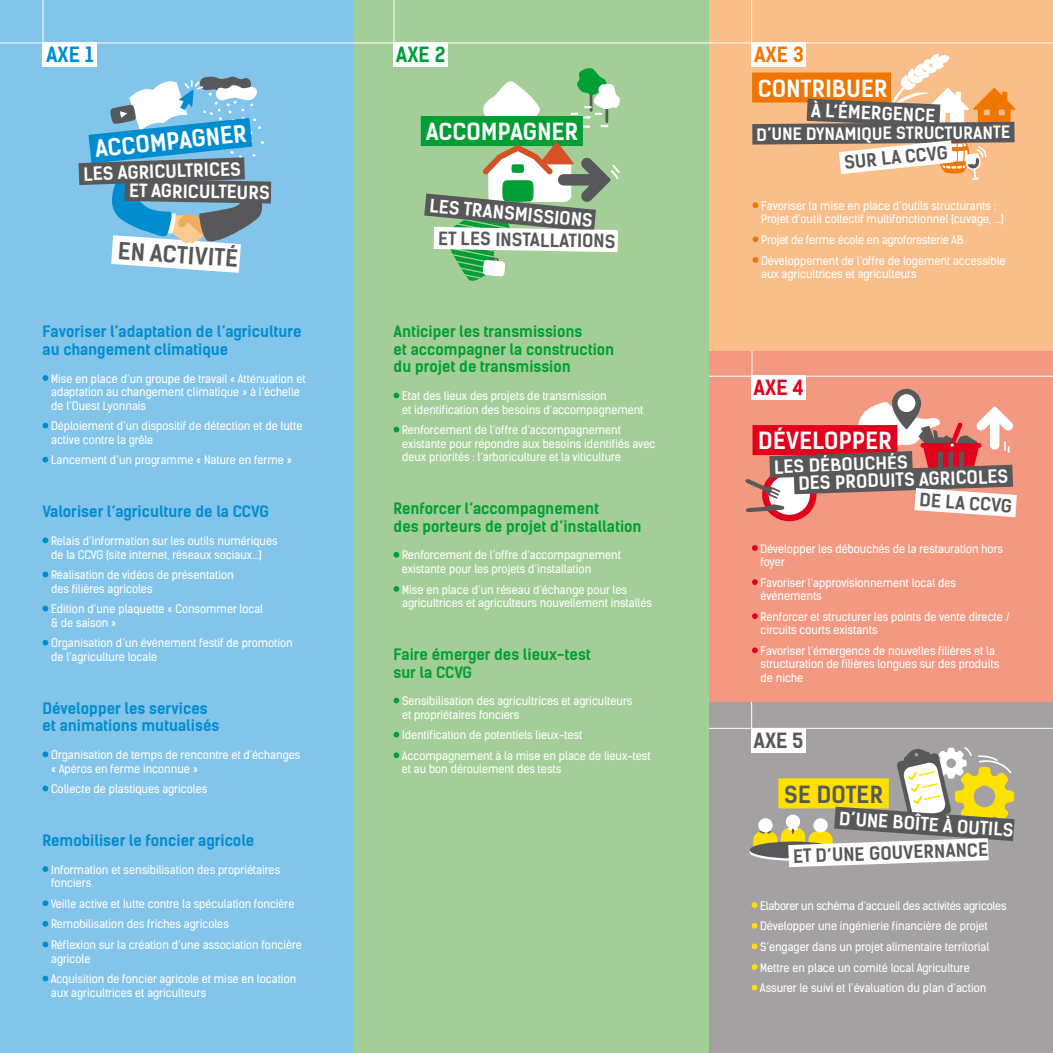
<style>
.page{position:relative;width:1053px;height:1053px;background:#fff}
.page>*{position:absolute;margin:0;border:0;box-sizing:border-box;transform-origin:0 0}
.t1{font:700 22.5px "Kelson Sans";letter-spacing:.015em;color:#fff}
.t2{font:700 22.5px "Kelson Sans";letter-spacing:.015em;color:#58585a}
.t3{font:700 20px "Kelson Sans";color:#008dd0}
.t4{font:700 20px "Kelson Sans";color:#009f36}
.t5{font:700 20px "Kelson Sans";color:#ee7602}
.t6{font:700 20px "Kelson Sans";color:#e3001c}
.t7{font:700 20px "Kelson Sans";color:#58585a}
.t8{font:700 17.5px/17.1px "Kelson Sans";color:#fff}
.t9{font:700 17.5px "Kelson Sans";color:#58585a}
.t10{font:700 16.25px "Kelson Sans";letter-spacing:.005em;color:#fff}
.t11{font:700 15px/17.5px "Kelson Sans";color:#009f36}
.t12{font:700 15px/17.5px "Kelson Sans";color:#008dd0}
.t13{font:11.25px/13.5px "Kelson Sans";color:#fff}
</style>
<div class="page">
<div style="left:0;top:0;width:354px;height:1052px;background:#82c4ea"></div>
<div style="left:354px;top:0;width:355px;height:1052px;background:#a4ce98"></div>
<div style="left:709px;top:0;width:343px;height:351px;background:#f9be8a"></div>
<div style="left:709px;top:351px;width:343px;height:351px;background:#f39982"></div>
<div style="left:709px;top:702px;width:343px;height:350px;background:#a3a1a2"></div>
<svg style="left:483px;top:81px;width:57px;height:35px"></svg>
<hr style="left:605px;top:101px;width:3px;height:22px;background:#58585a">
<svg style="left:601px;top:125px;width:6px;height:2px"></svg>
<svg style="left:583px;top:125px;width:6px;height:3px"></svg>
<svg style="left:571px;top:68px;width:49px;height:50px"></svg>
<svg style="left:43px;top:375px;width:5px;height:6px"></svg>
<svg style="left:43px;top:422px;width:5px;height:6px"></svg>
<svg style="left:43px;top:457px;width:5px;height:5px"></svg>
<svg style="left:43px;top:537px;width:5px;height:6px"></svg>
<svg style="left:43px;top:571px;width:5px;height:6px"></svg>
<svg style="left:43px;top:605px;width:5px;height:6px"></svg>
<svg style="left:43px;top:639px;width:5px;height:6px"></svg>
<svg style="left:43px;top:751px;width:5px;height:6px"></svg>
<svg style="left:43px;top:785px;width:5px;height:6px"></svg>
<svg style="left:43px;top:866px;width:5px;height:5px"></svg>
<svg style="left:43px;top:900px;width:5px;height:6px"></svg>
<svg style="left:43px;top:921px;width:5px;height:5px"></svg>
<svg style="left:43px;top:941px;width:5px;height:6px"></svg>
<svg style="left:43px;top:975px;width:5px;height:6px"></svg>
<svg style="left:393px;top:392px;width:6px;height:6px"></svg>
<svg style="left:393px;top:426px;width:6px;height:6px"></svg>
<svg style="left:393px;top:552px;width:6px;height:5px"></svg>
<svg style="left:393px;top:586px;width:6px;height:5px"></svg>
<svg style="left:393px;top:697px;width:6px;height:6px"></svg>
<svg style="left:393px;top:731px;width:6px;height:6px"></svg>
<svg style="left:393px;top:752px;width:6px;height:6px"></svg>
<svg style="left:752px;top:202px;width:6px;height:6px"></svg>
<svg style="left:752px;top:236px;width:6px;height:6px"></svg>
<svg style="left:752px;top:257px;width:6px;height:6px"></svg>
<svg style="left:752px;top:545px;width:5px;height:6px"></svg>
<svg style="left:752px;top:579px;width:5px;height:6px"></svg>
<svg style="left:752px;top:613px;width:5px;height:6px"></svg>
<svg style="left:752px;top:647px;width:5px;height:6px"></svg>
<svg style="left:751px;top:902px;width:6px;height:5px"></svg>
<svg style="left:751px;top:922px;width:6px;height:6px"></svg>
<svg style="left:751px;top:943px;width:6px;height:6px"></svg>
<svg style="left:751px;top:964px;width:6px;height:5px"></svg>
<svg style="left:751px;top:984px;width:6px;height:6px"></svg>
<div style="left:43px;top:43px;width:54px;height:24px;background:#fff"></div>
<div style="left:393px;top:43px;width:55px;height:24px;background:#fff"></div>
<div style="left:751px;top:43px;width:55px;height:24px;background:#fff"></div>
<div style="left:751px;top:376px;width:55px;height:24px;background:#fff"></div>
<div style="left:751px;top:727px;width:54px;height:25px;background:#fff"></div>
<svg style="left:78px;top:76px;width:194px;height:197px"></svg>
<div style="left:421px;top:116px;width:162px;height:30px;background:#009f36"></div>
<svg style="left:752px;top:54px;width:264px;height:126px"></svg>
<svg style="left:420px;top:142px;width:200px;height:139px"></svg>
<hr style="left:42px;top:0;width:1px;height:67px;background:#fff">
<hr style="left:393px;top:0;width:1px;height:67px;background:#fff">
<hr style="left:751px;top:0;width:1px;height:67px;background:#fff">
<hr style="left:751px;top:351px;width:1px;height:49px;background:#fff">
<hr style="left:751px;top:702px;width:1px;height:50px;background:#fff">
<hr style="left:0;top:42px;width:1052px;height:1px;background:#fff">
<hr style="left:709px;top:376px;width:343px;height:1px;background:#fff">
<hr style="left:709px;top:727px;width:343px;height:1px;background:#fff">
<svg style="left:749px;top:746px;width:266px;height:122px"></svg>
<svg style="left:745px;top:388px;width:272px;height:134px"></svg>
<div style="left:897px;top:394px;width:18px;height:18px;background:#fff;border-radius:50%"></div>
<h2 class="t3" style="left:46px;top:42px;width:49px">AXE 1</h2>
<h2 class="t4" style="left:396px;top:42px;width:51px">AXE 2</h2>
<h2 class="t5" style="left:754px;top:42px;width:51px">AXE 3</h2>
<h1 class="t1" style="left:94px;top:135px;width:154px;rotate:-6deg">ACCOMPAGNER</h1>
<h3 class="t8" style="left:83px;top:166px;width:159px;rotate:-2deg">LES AGRICULTRICES</h3>
<h3 class="t8" style="left:129px;top:182px;width:142px;rotate:1deg">ET AGRICULTEURS</h3>
<h1 class="t2" style="left:119px;top:236px;width:122px;rotate:4deg">EN ACTIVITÉ</h1>
<h3 class="t12" style="left:43px;top:323px;width:260px">Favoriser l’adaptation de l’agriculture au changement climatique</h3>
<p class="t13" style="left:51px;top:372px;width:256px">Mise en place d’un groupe de travail « Atténuation et adaptation au changement climatique » à l’échelle de l’Ouest Lyonnais</p>
<p class="t13" style="left:51px;top:419px;width:253px">Déploiement d’un dispositif de détection et de lutte active contre la grêle</p>
<p class="t13" style="left:51px;top:453px;width:242px">Lancement d’un programme « Nature en ferme »</p>
<h3 class="t12" style="left:43px;top:503px;width:228px">Valoriser l’agriculture de la CCVG</h3>
<p class="t13" style="left:51px;top:534px;width:228px">Relais d’information sur les outils numériques de la CCVG (site internet, réseaux sociaux…)</p>
<p class="t13" style="left:51px;top:568px;width:184px">Réalisation de vidéos de présentation des filières agricoles</p>
<p class="t13" style="left:51px;top:602px;width:213px">Edition d’une plaquette « Consommer local &amp; de saison »</p>
<p class="t13" style="left:51px;top:636px;width:243px">Organisation d’un événement festif de promotion de l’agriculture locale</p>
<h3 class="t12" style="left:43px;top:699px;width:178px">Développer les services et animations mutualisés</h3>
<p class="t13" style="left:51px;top:748px;width:251px">Organisation de temps de rencontre et d’échanges « Apéros en ferme inconnue »</p>
<p class="t13" style="left:51px;top:782px;width:158px">Collecte de plastiques agricoles</p>
<h3 class="t12" style="left:43px;top:831px;width:213px">Remobiliser le foncier agricole</h3>
<p class="t13" style="left:51px;top:862px;width:230px">Information et sensibilisation des propriétaires fonciers</p>
<p class="t13" style="left:51px;top:893px;width:253px;line-height:20.6px">Veille active et lutte contre la spéculation foncière<br>Remobilisation des friches agricoles<br>Réflexion sur la création d’une association foncière</p>
<p class="t13" style="left:51px;top:948px;width:247px;line-height:20.6px">agricole<br>Acquisition de foncier agricole et mise en location</p>
<p class="t13" style="left:51px;top:985px;width:157px">aux agricultrices et agriculteurs</p>
<h1 class="t1" style="left:426px;top:118px;width:154px">ACCOMPAGNER</h1>
<h3 class="t8" style="left:430px;top:197px;width:165px;rotate:5deg">LES TRANSMISSIONS</h3>
<h3 class="t9" style="left:438px;top:227px;width:179px;rotate:1deg">ET LES INSTALLATIONS</h3>
<h3 class="t11" style="left:393px;top:323px;width:222px">Anticiper les transmissions<br>et accompagner la construction du projet de transmission</h3>
<p class="t13" style="left:402px;top:389px;width:243px">Etat des lieux des projets de transmission<br>et identification des besoins d’accompagnement</p>
<p class="t13" style="left:402px;top:423px;width:255px">Renforcement de l’offre d’accompagnement existante pour répondre aux besoins identifiés avec deux priorités : l’arboriculture et la viticulture</p>
<h3 class="t11" style="left:393px;top:500px;width:249px">Renforcer l’accompagnement<br>des porteurs de projet d’installation</h3>
<p class="t13" style="left:402px;top:548px;width:221px">Renforcement de l’offre d’accompagnement existante pour les projets d’installation</p>
<p class="t13" style="left:402px;top:582px;width:251px">Mise en place d’un réseau d’échange pour les agricultrices et agriculteurs nouvellement installés</p>
<h3 class="t11" style="left:393px;top:645px;width:199px">Faire émerger des lieux-test sur la CCVG</h3>
<p class="t13" style="left:402px;top:694px;width:232px">Sensibilisation des agricultrices et agriculteurs et propriétaires fonciers</p>
<p class="t13" style="left:402px;top:724px;width:250px;line-height:20.6px">Identification de potentiels lieux-test<br>Accompagnement à la mise en place de lieux-test</p>
<p class="t13" style="left:402px;top:762px;width:161px">et au bon déroulement des tests</p>
<h1 class="t1" style="left:757px;top:74px;width:131px">CONTRIBUER</h1>
<h3 class="t8" style="left:811px;top:101px;width:126px;rotate:3deg">À L’ÉMERGENCE</h3>
<h3 class="t10" style="left:756px;top:123px;width:255px">D’UNE DYNAMIQUE STRUCTURANTE</h3>
<h3 class="t9" style="left:843px;top:152px;width:105px;rotate:-6deg">SUR LA CCVG</h3>
<p class="t13" style="left:761px;top:199px;width:244px">Favoriser la mise en place d’outils structurants :<br>Projet d’outil collectif multifonctionnel (cuvage, ...)</p>
<p class="t13" style="left:761px;top:229px;width:246px;line-height:20.6px">Projet de ferme école en agroforesterie AB<br>Développement de l’offre de logement accessible</p>
<p class="t13" style="left:761px;top:267px;width:157px">aux agricultrices et agriculteurs</p>
<h2 class="t6" style="left:753px;top:376px;width:52px">AXE 4</h2>
<h1 class="t1" style="left:758px;top:427px;width:135px">DÉVELOPPER</h1>
<h3 class="t8" style="left:797px;top:457px;width:211px;text-indent:-24px;rotate:-2deg">LES DÉBOUCHÉS<br>DES PRODUITS AGRICOLES</h3>
<h3 class="t9" style="left:920px;top:489px;width:94px;rotate:4deg">DE LA CCVG</h3>
<p class="t13" style="left:760px;top:541px;width:244px">Développer les débouchés de la restauration hors foyer</p>
<p class="t13" style="left:760px;top:576px;width:197px">Favoriser l’approvisionnement local des événements</p>
<p class="t13" style="left:760px;top:610px;width:251px">Renforcer et structurer les points de vente directe / circuits courts existants</p>
<p class="t13" style="left:760px;top:644px;width:240px">Favoriser l’émergence de nouvelles filières et la structuration de filières longues sur des produits de niche</p>
<h2 class="t7" style="left:753px;top:727px;width:51px">AXE 5</h2>
<h1 class="t2" style="left:784px;top:780px;width:100px">SE DOTER</h1>
<h3 class="t8" style="left:840px;top:809px;width:176px;rotate:4deg">D’UNE BOÎTE À OUTILS</h3>
<h3 class="t9" style="left:792px;top:845px;width:196px;rotate:-2deg">ET D’UNE GOUVERNANCE</h3>
<p class="t13" style="left:759px;top:895px;width:248px;line-height:20.6px">Elaborer un schéma d’accueil des activités agricoles Développer une ingénierie financière de projet S’engager dans un projet alimentaire territorial Mettre en place un comité local Agriculture Assurer le suivi et l’évaluation du plan d’action</p>
</div>
